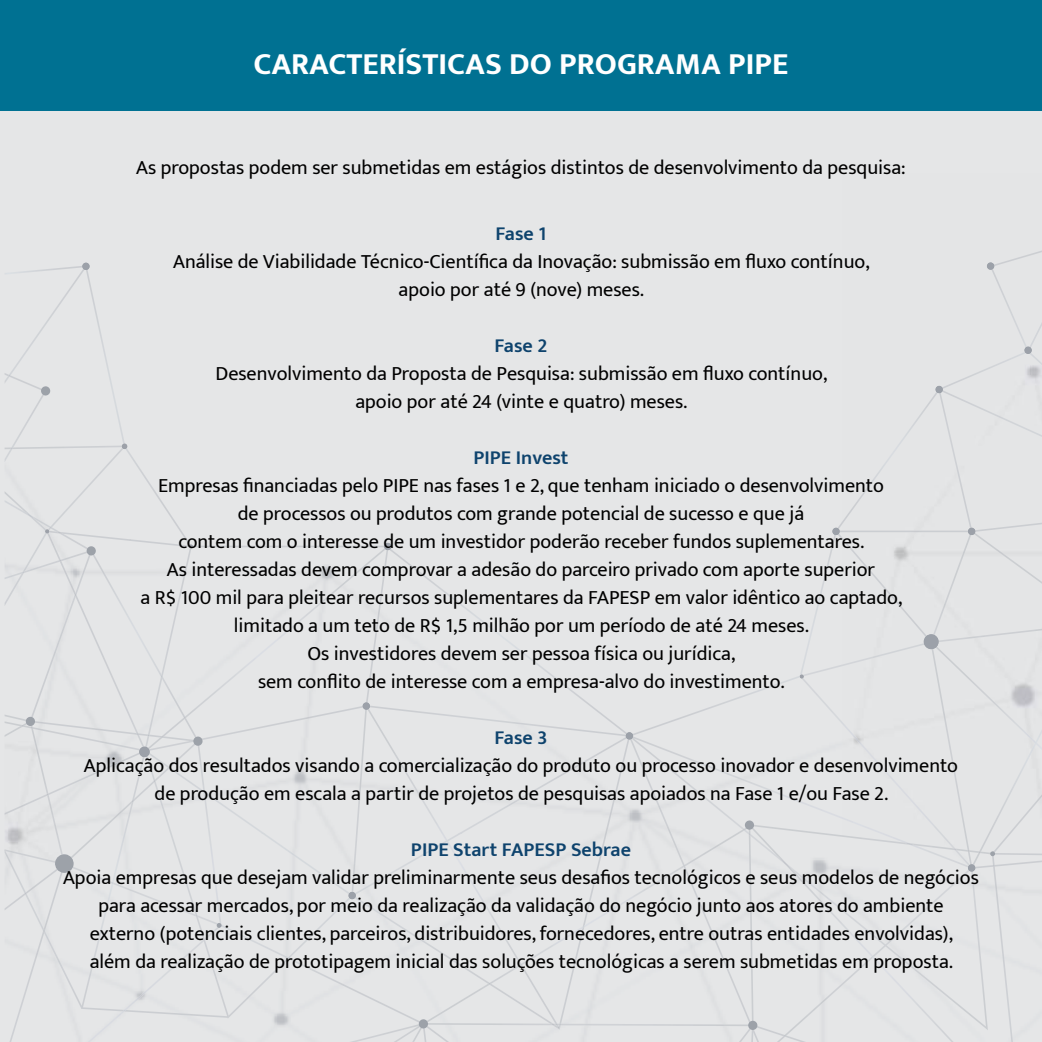
<style>
.page{position:relative;width:1042px;height:1042px;background:#e5e6e7}
.page>*{position:absolute;margin:0;border:0;box-sizing:border-box;transform-origin:0 0}
.t1{font:700 31.5px "Mukta";color:#fff}
.t2{font:20.12px/28px "Mukta";color:#000;text-align:center}
.t3{font:600 20.12px "Mukta";color:#0e436d}
</style>
<div class="page">
<div style="left:0;top:0;width:1042px;height:110px;background:#007192"></div>
<h1 class="t1" style="left:253px;top:45px;width:537px">CARACTERÍSTICAS DO PROGRAMA PIPE</h1>
<p class="t2" style="left:136px;top:153px;width:771px">As propostas podem ser submetidas em estágios distintos de desenvolvimento da pesquisa:</p>
<p class="t3" style="left:495px;top:222px;width:52px">Fase 1</p>
<p class="t2" style="left:173px;top:247px;width:698px">Análise de Viabilidade Técnico-Científica da Inovação: submissão em fluxo contínuo, apoio por até 9 (nove) meses.</p>
<p class="t3" style="left:494px;top:334px;width:54px">Fase 2</p>
<p class="t2" style="left:215px;top:359px;width:613px">Desenvolvimento da Proposta de Pesquisa: submissão em fluxo contínuo, apoio por até 24 (vinte e quatro) meses.</p>
<p class="t3" style="left:473px;top:446px;width:97px">PIPE Invest</p>
<p class="t2" style="left:141px;top:471px;width:763px">Empresas financiadas pelo PIPE nas fases 1 e 2, que tenham iniciado o desenvolvimento<br>de processos ou produtos com grande potencial de sucesso e que já<br>contem com o interesse de um investidor poderão receber fundos suplementares.<br>As interessadas devem comprovar a adesão do parceiro privado com aporte superior<br>a R$ 100 mil para pleitear recursos suplementares da FAPESP em valor idêntico ao captado, limitado a um teto de R$ 1,5 milhão por um período de até 24 meses.<br>Os investidores devem ser pessoa física ou jurídica,<br>sem conflito de interesse com a empresa-alvo do investimento.</p>
<p class="t3" style="left:494px;top:726px;width:54px">Fase 3</p>
<p class="t2" style="left:84px;top:751px;width:875px">Aplicação dos resultados visando a comercialização do produto ou processo inovador e desenvolvimento de produção em escala a partir de projetos de pesquisas apoiados na Fase 1 e/ou Fase 2.</p>
<p class="t3" style="left:411px;top:838px;width:222px">PIPE Start FAPESP Sebrae</p>
<p class="t2" style="left:63px;top:863px;width:917px">Apoia empresas que desejam validar preliminarmente seus desafios tecnológicos e seus modelos de negócios para acessar mercados, por meio da realização da validação do negócio junto aos atores do ambiente<br>externo (potenciais clientes, parceiros, distribuidores, fornecedores, entre outras entidades envolvidas),<br>além da realização de prototipagem inicial das soluções tecnológicas a serem submetidas em proposta.</p>
</div>
